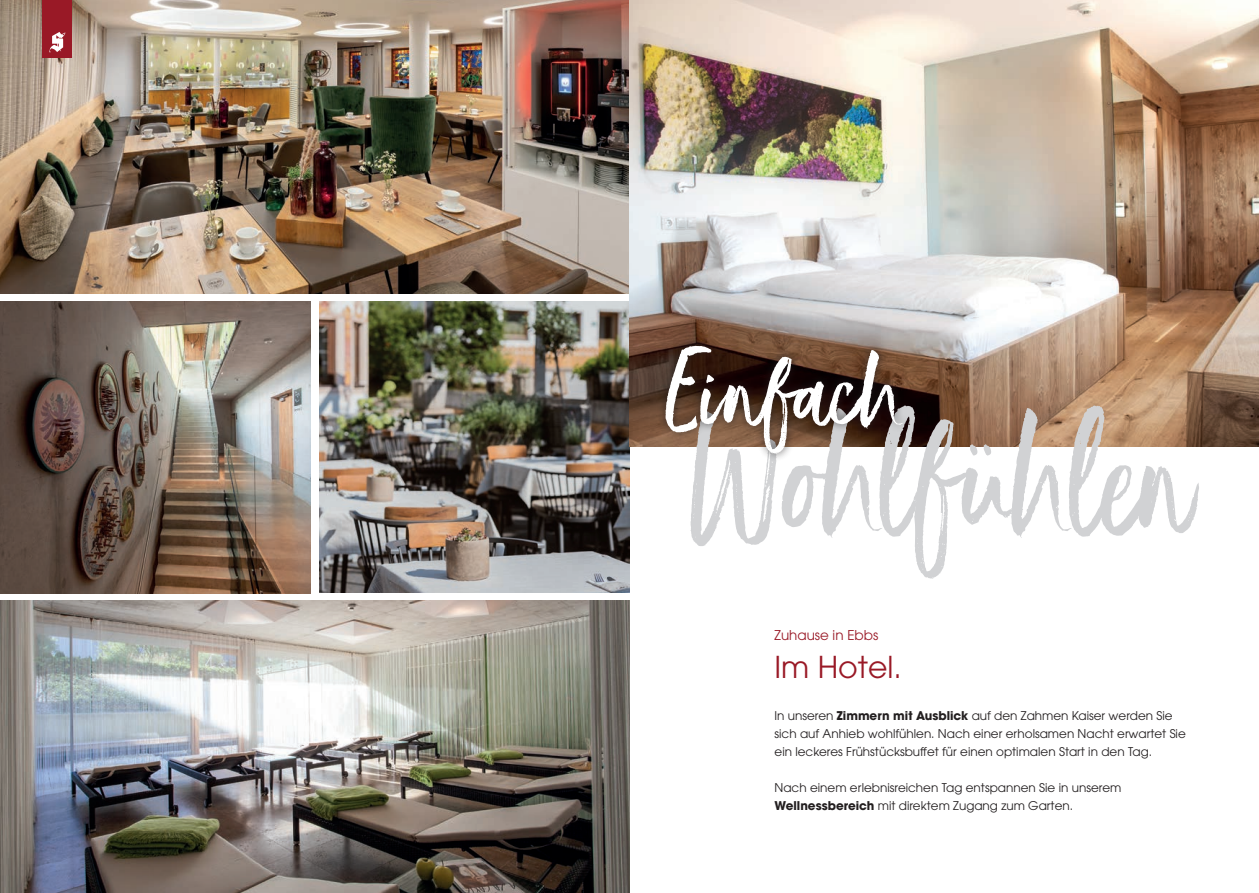
<style>
.page{position:relative;width:1259px;height:893px;background:#fff}
.page>*{position:absolute;margin:0;border:0;box-sizing:border-box;transform-origin:0 0}
.t1{font:153px "Ernestand Emily Upright";color:#d1d2d4;scale:.84 1}
.t2{font:93px "Ernestand Emily Upright";color:#fff}
.t3{font:30px "ITC Avant Garde Pro";color:#991926}
.t4{font:13.5px "ITC Avant Garde Pro";color:#991926}
.t5{font:12px/18px "ITC Avant Garde Pro";color:#231f20}
.s1{font-weight:700}
</style>
<div class="page">
<img style="left:0;top:0;width:629px;height:293px">
<img style="left:319px;top:301px;width:310px;height:292px">
<img style="left:0;top:601px;width:629px;height:292px">
<img style="left:0;top:301px;width:311px;height:292px">
<div style="left:43px;top:0;width:29px;height:58px;background:#991926"></div>
<svg style="left:49px;top:32px;width:16px;height:20px"></svg>
<img style="left:629px;top:0;width:630px;height:446px">
<div style="left:656px;top:337px;width:255px;height:125px;background:#231f20;opacity:.75"></div>
<h2 class="t2" style="left:665px;top:335px;width:240px">Einfach</h2>
<h1 class="t1" style="left:689px;top:383px;width:604px">Wohlfühlen</h1>
<p class="t4" style="left:774px;top:626px;width:105px">Zuhause in Ebbs</p>
<h3 class="t3" style="left:774px;top:648px;width:129px">Im Hotel.</h3>
<p class="t5" style="left:774px;top:706px;width:413px">In unseren <span class="s1">Zimmern mit Ausblick</span> auf den Zahmen Kaiser werden Sie sich auf Anhieb wohlfühlen. Nach einer erholsamen Nacht erwartet Sie ein leckeres Frühstücksbuffet für einen optimalen Start in den Tag.</p>
<p class="t5" style="left:774px;top:778px;width:348px">Nach einem erlebnisreichen Tag entspannen Sie in unserem<br><span class="s1">Wellnessbereich</span> mit direktem Zugang zum Garten.</p>
</div>
